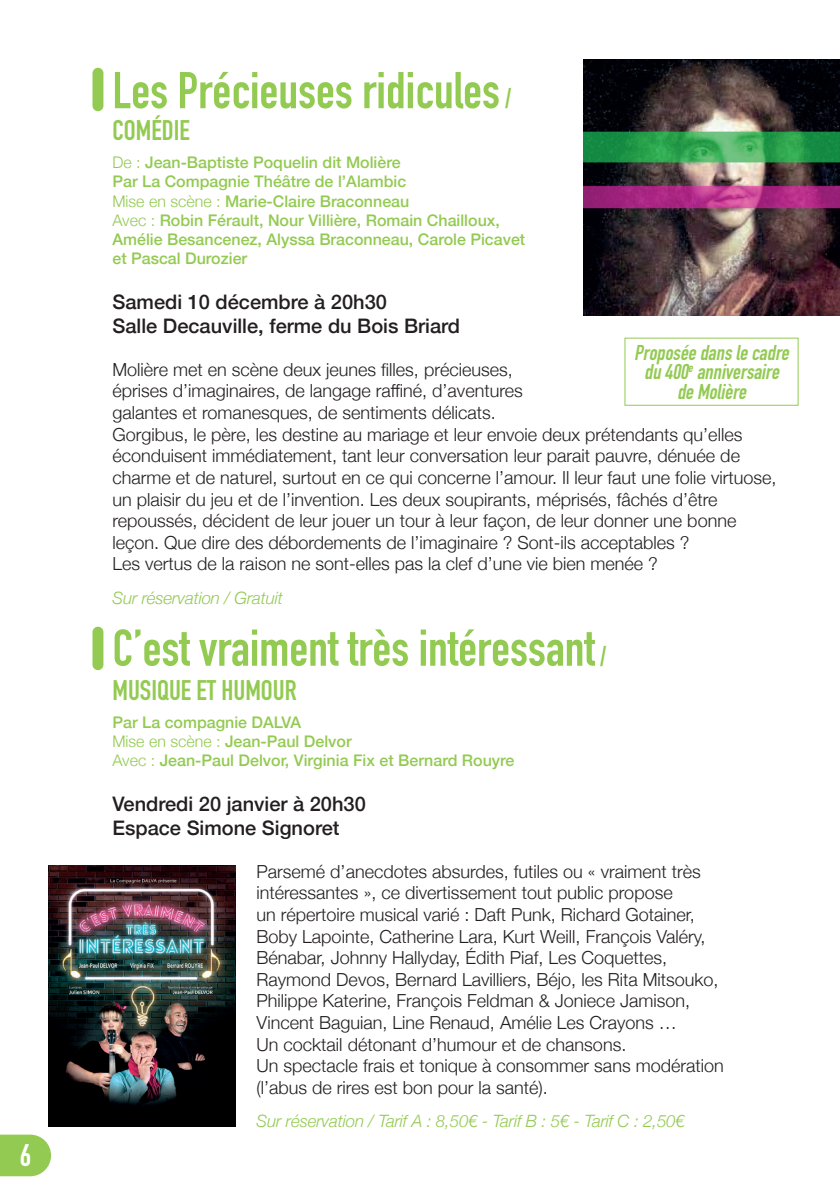
<style>
.page{position:relative;width:840px;height:1191px;background:#fff}
.page>*{position:absolute;margin:0;border:0;box-sizing:border-box;transform-origin:0 0}
.t1{font:700 50.8px "DIN Condensed";color:#93ca52}
.t2{font:700 30.8px "DIN Condensed";color:#fff}
.t3{font:700 28px "DIN Condensed";color:#93ca52}
.t4{font:italic 700 21.2px/19.4px "DIN Condensed";color:#93ca52;text-align:center}
.t5{font:500 20px/24px "Helvetica Neue";color:#231f20}
.t6{font:300 18px/21.6px "Helvetica Neue";color:#231f20}
.t7{font:italic 300 17px "Helvetica Neue";letter-spacing:-.01em;color:#93ca52}
.t8{font:500 16px/19.2px "Helvetica Neue";color:#93ca52}
.s1{font-size:28px}
.s2{font-weight:300}
</style>
<div class="page">
<img style="left:583px;top:60px;width:256px;height:255px">
<img style="left:48px;top:865px;width:187px;height:262px">
<div style="left:624px;top:338px;width:174px;height:68px;border:1px solid #93ca52"></div>
<svg style="left:0;top:1134px;width:51px;height:42px;background:#9dcf63"></svg>
<div style="left:92px;top:68px;width:11px;height:43px;background:#93ca52;border-radius:5px"></div>
<div style="left:92px;top:626px;width:11px;height:44px;background:#93ca52;border-radius:5px"></div>
<h2 class="t2" style="left:20px;top:1134px;width:13px">6</h2>
<h1 class="t1" style="left:112px;top:56px;width:400px">Les Précieuses ridicules <span class="s1">/</span></h1>
<h3 class="t3" style="left:112px;top:112px;width:79px">COMÉDIE</h3>
<p class="t8" style="left:112px;top:152px;width:414px"><span class="s2">De :</span> Jean-Baptiste Poquelin dit Molière<br>Par La Compagnie Théâtre de l’Alambic<br><span class="s2">Mise en scène :</span> Marie-Claire Braconneau<br><span class="s2">Avec :</span> Robin Férault, Nour Villière, Romain Chailloux, Amélie Besancenez, Alyssa Braconneau, Carole Picavet et Pascal Durozier</p>
<p class="t5" style="left:112px;top:288px;width:349px">Samedi 10 décembre à 20h30<br>Salle Decauville, ferme du Bois Briard</p>
<p class="t6" style="left:112px;top:357px;width:665px">Molière met en scène deux jeunes filles, précieuses,<br>éprises d’imaginaires, de langage raffiné, d’aventures<br>galantes et romanesques, de sentiments délicats.<br>Gorgibus, le père, les destine au mariage et leur envoie deux prétendants qu’elles éconduisent immédiatement, tant leur conversation leur parait pauvre, dénuée de charme et de naturel, surtout en ce qui concerne l’amour. Il leur faut une folie virtuose, un plaisir du jeu et de l’invention. Les deux soupirants, méprisés, fâchés d’être repoussés, décident de leur jouer un tour à leur façon, de leur donner une bonne leçon. Que dire des débordements de l’imaginaire ? Sont-ils acceptables ?<br>Les vertus de la raison ne sont-elles pas la clef d’une vie bien menée ?</p>
<p class="t7" style="left:112px;top:584px;width:172px">Sur réservation / Gratuit</p>
<h1 class="t1" style="left:112px;top:614px;width:495px">C’est vraiment très intéressant <span class="s1">/</span></h1>
<h3 class="t3" style="left:112px;top:671px;width:186px">MUSIQUE ET HUMOUR</h3>
<p class="t8" style="left:112px;top:711px;width:403px">Par La compagnie DALVA<br><span class="s2">Mise en scène :</span> Jean-Paul Delvor<br><span class="s2">Avec :</span> Jean-Paul Delvor, Virginia Fix et Bernard Rouyre</p>
<p class="t5" style="left:112px;top:789px;width:255px">Vendredi 20 janvier à 20h30<br>Espace Simone Signoret</p>
<p class="t6" style="left:256px;top:859px;width:468px">Parsemé d’anecdotes absurdes, futiles ou « vraiment très intéressantes », ce divertissement tout public propose<br>un répertoire musical varié : Daft Punk, Richard Gotainer, Boby Lapointe, Catherine Lara, Kurt Weill, François Valéry, Bénabar, Johnny Hallyday, Édith Piaf, Les Coquettes, Raymond Devos, Bernard Lavilliers, Béjo, les Rita Mitsouko, Philippe Katerine, François Feldman &amp; Joniece Jamison, Vincent Baguian, Line Renaud, Amélie Les Crayons …<br>Un cocktail détonant d’humour et de chansons.<br>Un spectacle frais et tonique à consommer sans modération (l’abus de rires est bon pour la santé).</p>
<p class="t7" style="left:256px;top:1107px;width:430px">Sur réservation / Tarif A : 8,50€ - Tarif B : 5€ - Tarif C : 2,50€</p>
<p class="t4" style="left:634px;top:343px;width:161px">Proposéedanslecadre du400<sup>e</sup> anniversaire deMolière</p>
</div>
